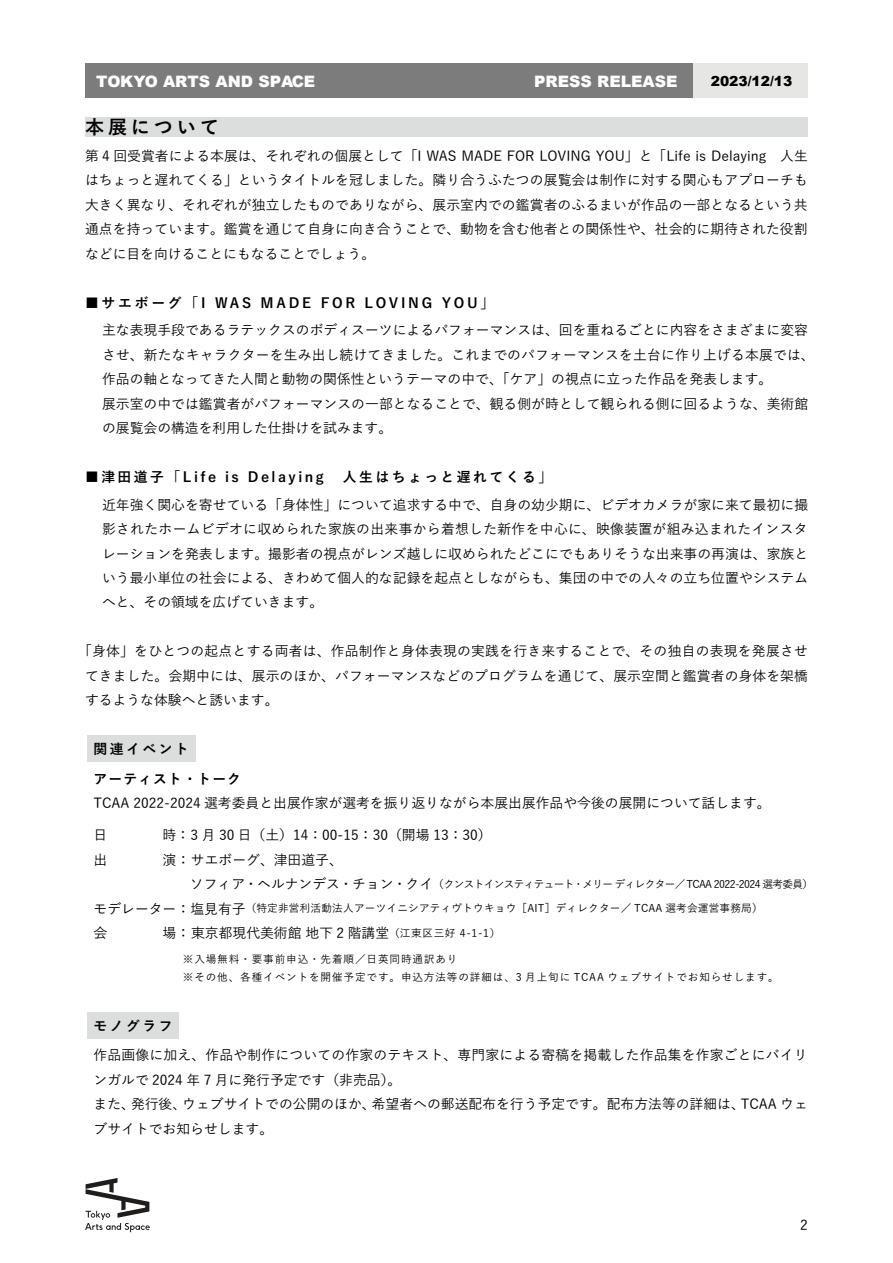
<style>
.page{position:relative;width:893px;height:1263px;background:#fff}
.page>*{position:absolute;margin:0;border:0;box-sizing:border-box;transform-origin:0 0}
.t1{font:700 19.2px "Yu Go";letter-spacing:.2em;color:#000}
.t2{font:900 15.75px "Arial";color:#fff}
.t3{font:500 13.8px/24.5px "Yu Go";color:#000}
.t4{font:700 13.8px/29.7px "Yu Go";letter-spacing:.08em;color:#000}
.t5{font:900 13.8px "Arial";color:#000}
.t6{font:700 13.8px "Yu Go";letter-spacing:.18em;color:#000}
.t7{font:500 10.65px/17.5px "Yu Go";letter-spacing:.08em;color:#000}
.t8{font:500 10.65px "Yu Go";letter-spacing:-.06em;color:#000}
.t9{font:500 10.65px "Yu Go";letter-spacing:.02em;color:#000}
.s1{font-weight:700}
.s2{font-size:13.8px}
.s3{font-size:10.65px}
</style>
<div class="page">
<div style="left:85px;top:64px;width:608px;height:34px;background:#7c7c7d"></div>
<div style="left:693px;top:64px;width:115px;height:34px;background:#e6e6e5"></div>
<svg style="left:85px;top:1178px;width:65px;height:54px"></svg>
<div style="left:85px;top:117px;width:723px;height:19px;background:#dcdddd"></div>
<div style="left:87px;top:736px;width:108px;height:26px;background:#dcdddd"></div>
<div style="left:87px;top:1012px;width:92px;height:27px;background:#dcdddd"></div>
<p class="t2" style="left:96px;top:70px;width:221px">TOKYO ARTS AND SPACE</p>
<p class="t2" style="left:534px;top:70px;width:145px">PRESS RELEASE</p>
<p class="t5" style="left:711px;top:71px;width:83px">2023/12/13</p>
<h1 class="t1" style="left:85px;top:116px;width:135px">本展について</h1>
<p class="t3" style="left:85px;top:142px;width:724px;text-align:justify">第 4 回受賞者による本展は、それぞれの個展として「I WAS MADE FOR LOVING YOU」と「Life is Delaying　人生はちょっと遅れてくる」というタイトルを冠しました。隣り合うふたつの展覧会は制作に対する関心もアプローチも大きく異なり、それぞれが独立したものでありながら、展示室内での鑑賞者のふるまいが作品の一部となるという共通点を持っています。鑑賞を通じて自身に向き合うことで、動物を含む他者との関係性や、社会的に期待された役割などに目を向けることにもなることでしょう。</p>
<p class="t3" style="left:102px;top:287px;width:708px;line-height:27.6px;text-indent:-17px">■<span class="s1">サエボーグ「I WAS MADE FOR LOVING YOU」<br></span>主な表現手段であるラテックスのボディスーツによるパフォーマンスは、回を重ねるごとに内容をさまざまに変容</p>
<p class="t3" style="left:102px;top:341px;width:714px">させ、新たなキャラクターを生み出し続けてきました。これまでのパフォーマンスを土台に作り上げる本展では、作品の軸となってきた人間と動物の関係性というテーマの中で、「ケア」の視点に立った作品を発表します。<br>展示室の中では鑑賞者がパフォーマンスの一部となることで、観る側が時として観られる側に回るような、美術館の展覧会の構造を利用した仕掛けを試みます。</p>
<p class="t3" style="left:102px;top:461px;width:708px;line-height:27.6px;text-indent:-17px">■<span class="s1">津田道子「Life is Delaying　人生はちょっと遅れてくる」<br></span>近年強く関心を寄せている「身体性」について追求する中で、自身の幼少期に、ビデオカメラが家に来て最初に撮</p>
<p class="t3" style="left:102px;top:515px;width:708px;text-align:justify">影されたホームビデオに収められた家族の出来事から着想した新作を中心に、映像装置が組み込まれたインスタレーションを発表します。撮影者の視点がレンズ越しに収められたどこにでもありそうな出来事の再演は、家族という最小単位の社会による、きわめて個人的な記録を起点としながらも、集団の中での人々の立ち位置やシステムへと、その領域を広げていきます。</p>
<p class="t3" style="left:85px;top:637px;width:724px;text-align:justify;text-indent:-7px">「身体」をひとつの起点とする両者は、作品制作と身体表現の実践を行き来することで、その独自の表現を発展させてきました。会期中には、展示のほか、パフォーマンスなどのプログラムを通じて、展示空間と鑑賞者の身体を架橋するような体験へと誘います。</p>
<p class="t4" style="left:94px;top:734px;width:149px">関連イベント<br>アーティスト・トーク</p>
<p class="t3" style="left:94px;top:789px;width:679px">TCAA 2022-2024 選考委員と出展作家が選考を振り返りながら本展出展作品や今後の展開について話します。</p>
<p class="t3" style="left:94px;top:821px;width:15px">日</p>
<p class="t3" style="left:162px;top:821px;width:331px">時： 3 月 30 日（土）14：00-15：30（開場 13：30）</p>
<p class="t3" style="left:94px;top:846px;width:15px">出</p>
<p class="t3" style="left:162px;top:846px;width:182px">演： サエボーグ、津田道子、</p>
<p class="t8" style="left:94px;top:874px;width:721px"><span class="s2">　　　　 　　ソフィア・ヘルナンデス・チョン・クイ</span>（クンストインスティテュート・メリー ディレクター／ TCAA 2022-2024 選考委員）</p>
<p class="t9" style="left:94px;top:899px;width:671px"><span class="s2">モデレーター： 塩見有子</span>（特定非営利活動法人アーツイニシアティヴトウキョウ［AIT］ディレクター／ TCAA 選考会運営事務局）</p>
<p class="t3" style="left:94px;top:919px;width:408px">会　　　　場： 東京都現代美術館 地下 2 階講堂<span class="s3">（江東区三好 4-1-1）</span></p>
<p class="t7" style="left:183px;top:949px;width:597px">※入場無料・要事前申込・先着順／日英同時通訳あり<br>※その他、各種イベントを開催予定です。申込方法等の詳細は、3 月上旬に TCAA ウェブサイトでお知らせします。</p>
<p class="t6" style="left:94px;top:1018px;width:81px">モノグラフ</p>
<p class="t3" style="left:94px;top:1041px;width:716px">作品画像に加え、作品や制作についての作家のテキスト、専門家による寄稿を掲載した作品集を作家ごとにバイリンガルで 2024 年 7 月に発行予定です（非売品）。<br>また、発行後、ウェブサイトでの公開のほか、希望者への郵送配布を行う予定です。配布方法等の詳細は、TCAA ウェブサイトでお知らせします。</p>
<p class="t3" style="left:800px;top:1210px;width:9px">2</p>
</div>
